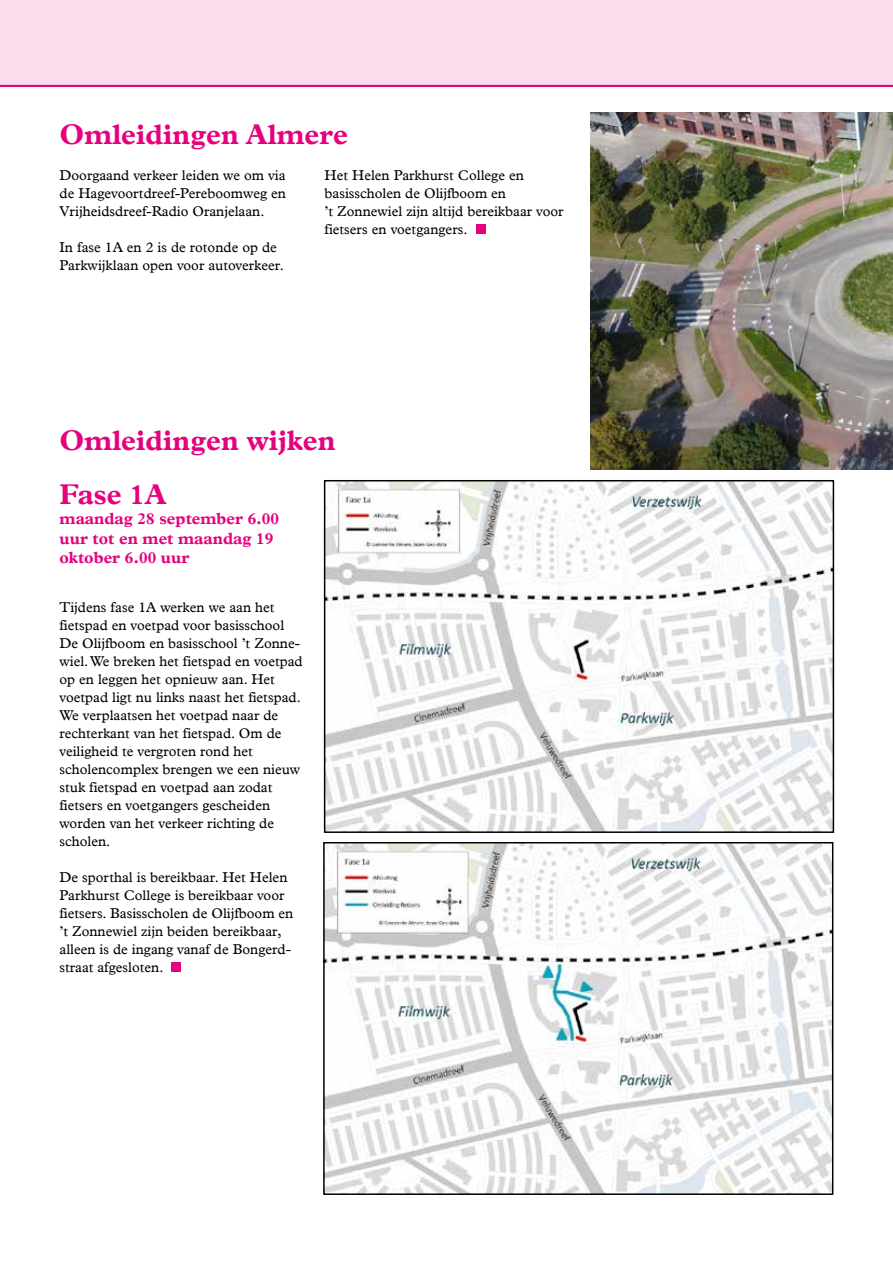
<style>
.page{position:relative;width:893px;height:1263px;background:#fff}
.page>*{position:absolute;margin:0;border:0;box-sizing:border-box;transform-origin:0 0}
.t1{font:700 28.5px "Plantin";color:#e6007d}
.t2{font:700 16.5px/19.8px "Plantin";color:#e6007d}
.t3{font:14.25px/18px "Plantin";color:#000}
</style>
<div class="page">
<div style="left:0;top:0;width:893px;height:85px;background:#fadceb"></div>
<hr style="left:0;top:85px;width:893px;height:2px;background:#e6007d">
<div style="left:476px;top:224px;width:10px;height:10px;background:#e6007d"></div>
<div style="left:171px;top:962px;width:10px;height:10px;background:#e6007d"></div>
<img style="left:327px;top:483px;width:504px;height:347px">
<div style="left:324px;top:480px;width:510px;height:353px;border:2px solid #000"></div>
<img style="left:326px;top:845px;width:504px;height:347px">
<div style="left:323px;top:842px;width:510px;height:353px;border:2px solid #000"></div>
<img style="left:590px;top:113px;width:303px;height:356px">
<h1 class="t1" style="left:60px;top:117px;width:290px">Omleidingen Almere</h1>
<p class="t3" style="left:60px;top:166px;width:228px;text-align:justify">Doorgaand verkeer leiden we om via de Hagevoortdreef-Pereboomweg en Vrijheidsdreef-Radio Oranjelaan.</p>
<p class="t3" style="left:60px;top:238px;width:226px">In fase 1A en 2 is de rotonde op de<br>Parkwijklaan open voor autoverkeer.</p>
<p class="t3" style="left:325px;top:166px;width:240px">Het Helen Parkhurst College en basisscholen de Olijfboom en<br>’t Zonnewiel zijn altijd bereikbaar voor fietsers en voetgangers.</p>
<h1 class="t1" style="left:60px;top:423px;width:277px">Omleidingen wijken</h1>
<h1 class="t1" style="left:60px;top:477px;width:109px">Fase 1A</h1>
<p class="t2" style="left:60px;top:508px;width:221px">maandag 28 september 6.00 uur tot en met maandag 19 oktober 6.00 uur</p>
<p class="t3" style="left:60px;top:598px;width:245px">Tijdens fase 1A werken we aan het fietspad en voetpad voor basisschool De Olijfboom en basisschool ’t Zonne&shy;wiel. We breken het fietspad en voetpad op en leggen het opnieuw aan. Het voetpad ligt nu links naast het fietspad.<br>We verplaatsen het voetpad naar de rechterkant van het fietspad. Om de veiligheid te vergroten rond het scholencomplex brengen we een nieuw stuk fietspad en voetpad aan zodat fietsers en voetgangers gescheiden worden van het verkeer richting de scholen.</p>
<p class="t3" style="left:60px;top:868px;width:235px">De sporthal is bereikbaar. Het Helen Parkhurst College is bereikbaar voor fietsers. Basisscholen de Olijfboom en ’t Zonnewiel zijn beiden bereikbaar, alleen is de ingang vanaf de Bongerd&shy;straat afgesloten.</p>
</div>
